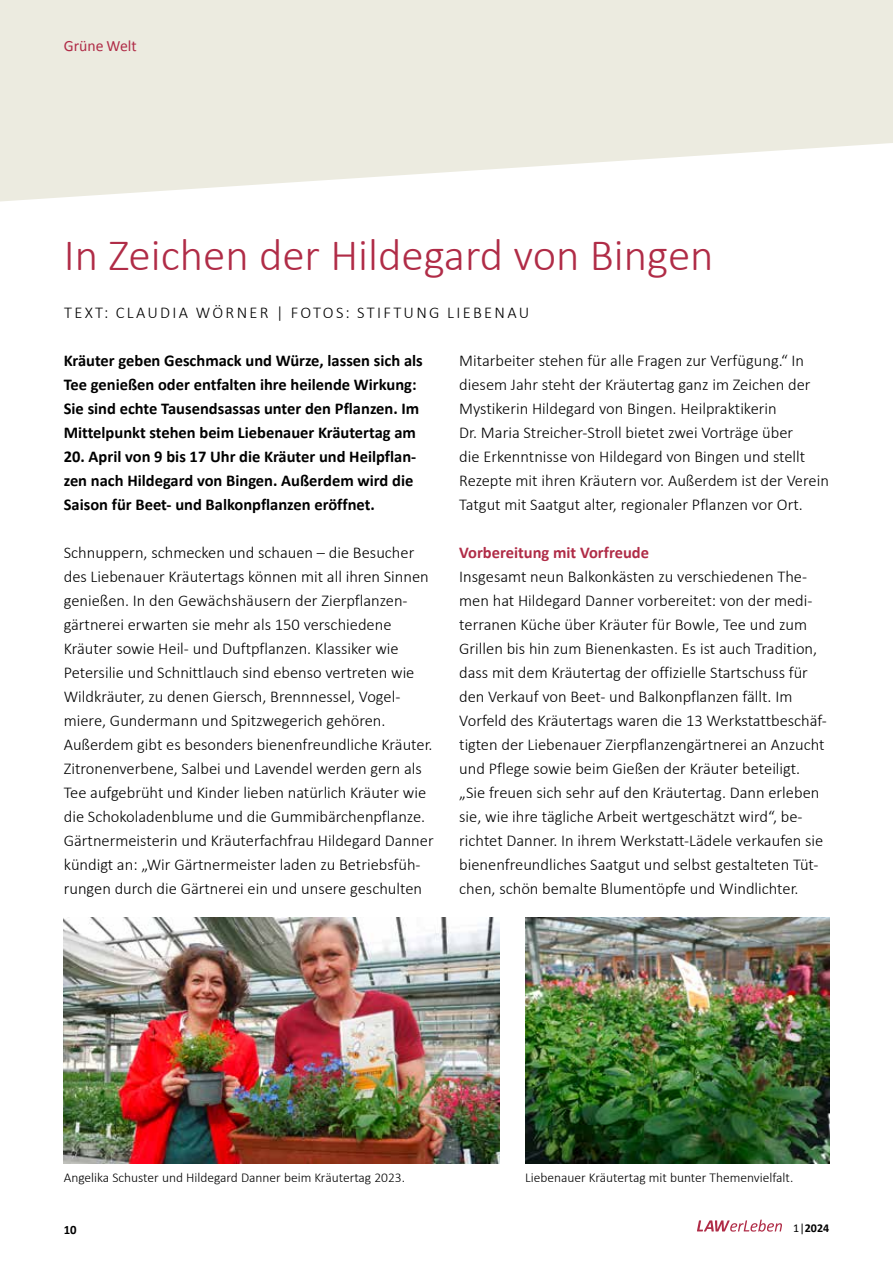
<style>
.page{position:relative;width:893px;height:1263px;background:#fff}
.page>*{position:absolute;margin:0;border:0;box-sizing:border-box;transform-origin:0 0}
.t1{font:300 45px "Calibri";color:#b02c47}
.t2{font:300 16.5px/24px "Calibri";color:#000}
.t3{font:700 16.5px/24px "Calibri";color:#000}
.t4{font:300 16.5px "Calibri";letter-spacing:.14em;color:#000}
.t5{font:700 16.5px "Calibri";color:#b02c47}
.t6{font:15.75px "Calibri";color:#b02c47}
.t7{font:300 13.5px "Calibri";color:#000}
.t8{font:700 12.75px "Calibri";color:#000}
.t9{font:700 12px "Calibri";color:#000}
.s1{font-weight:400}
</style>
<div class="page">
<img style="left:0;top:0;width:893px;height:1232px">
<p class="t6" style="left:64px;top:36px;width:75px">Grüne Welt</p>
<h1 class="t1" style="left:64px;top:227px;width:651px">In Zeichen der Hildegard von Bingen</h1>
<p class="t4" style="left:64px;top:302px;width:467px">TEXT: CLAUDIA WÖRNER | FOTOS: STIFTUNG LIEBENAU</p>
<p class="t3" style="left:64px;top:349px;width:360px">Kräuter geben Geschmack und Würze, lassen sich als Tee genießen oder entfalten ihre heilende Wirkung:<br>Sie sind echte Tausendsassas unter den Pflanzen. Im Mittelpunkt stehen beim Liebenauer Kräutertag am</p>
<p class="t3" style="left:64px;top:445px;width:354px">20. April von 9 bis 17 Uhr die Kräuter und Heilpflan&shy;zen nach Hildegard von Bingen. Außerdem wird die<br>Saison für Beet- und Balkonpflanzen eröffnet.</p>
<p class="t2" style="left:64px;top:540px;width:371px">Schnuppern, schmecken und schauen – die Besucher des Liebenauer Kräutertags können mit all ihren Sinnen genießen. In den Gewächshäusern der Zierpflanzen&shy;gärtnerei erwarten sie mehr als 150 verschiedene Kräuter sowie Heil- und Duftpflanzen. Klassiker wie Petersilie und Schnittlauch sind ebenso vertreten wie Wildkräuter, zu denen Giersch, Brennnessel, Vogel&shy;miere, Gundermann und Spitzwegerich gehören.<br>Außerdem gibt es besonders bienenfreundliche Kräuter.<br>Zitronenverbene, Salbei und Lavendel werden gern als Tee aufgebrüht und Kinder lieben natürlich Kräuter wie die Schokoladenblume und die Gummibärchenpflanze.<br>Gärtnermeisterin und Kräuterfachfrau Hildegard Danner kündigt an: „Wir Gärtnermeister laden zu Betriebsfüh&shy;rungen durch die Gärtnerei ein und unsere geschulten</p>
<p class="t2" style="left:459px;top:348px;width:371px">Mitarbeiter stehen für alle Fragen zur Verfügung.“ In diesem Jahr steht der Kräutertag ganz im Zeichen der Mystikerin Hildegard von Bingen. Heilpraktikerin<br>Dr. Maria Streicher-Stroll bietet zwei Vorträge über<br>die Erkenntnisse von Hildegard von Bingen und stellt Rezepte mit ihren Kräutern vor. Außerdem ist der Verein Tatgut mit Saatgut alter, regionaler Pflanzen vor Ort.</p>
<p class="t5" style="left:459px;top:542px;width:191px">Vorbereitung mit Vorfreude</p>
<p class="t2" style="left:459px;top:564px;width:369px">Insgesamt neun Balkonkästen zu verschiedenen The&shy;men hat Hildegard Danner vorbereitet: von der medi&shy;terranen Küche über Kräuter für Bowle, Tee und zum Grillen bis hin zum Bienenkasten. Es ist auch Tradition, dass mit dem Kräutertag der offizielle Startschuss für den Verkauf von Beet- und Balkonpflanzen fällt. Im Vorfeld des Kräutertags waren die 13 Werkstattbeschäf&shy;tigten der Liebenauer Zierpflanzengärtnerei an Anzucht und Pflege sowie beim Gießen der Kräuter beteiligt. „Sie freuen sich sehr auf den Kräutertag. Dann erleben sie, wie ihre tägliche Arbeit wertgeschätzt wird“, be&shy;richtet Danner. In ihrem Werkstatt-Lädele verkaufen sie bienenfreundliches Saatgut und selbst gestalteten Tüt&shy;chen, schön bemalte Blumentöpfe und Windlichter.</p>
<p class="t7" style="left:64px;top:1169px;width:343px">Angelika Schuster und Hildegard Danner beim Kräutertag 2023.</p>
<p class="t7" style="left:525px;top:1169px;width:270px">Liebenauer Kräutertag mit bunter Themenvielfalt.</p>
<p class="t8" style="left:64px;top:1222px;width:14px">10</p>
<p class="t9" style="left:793px;top:1220px;width:37px"><span class="s1">1|</span>2024</p>
</div>
